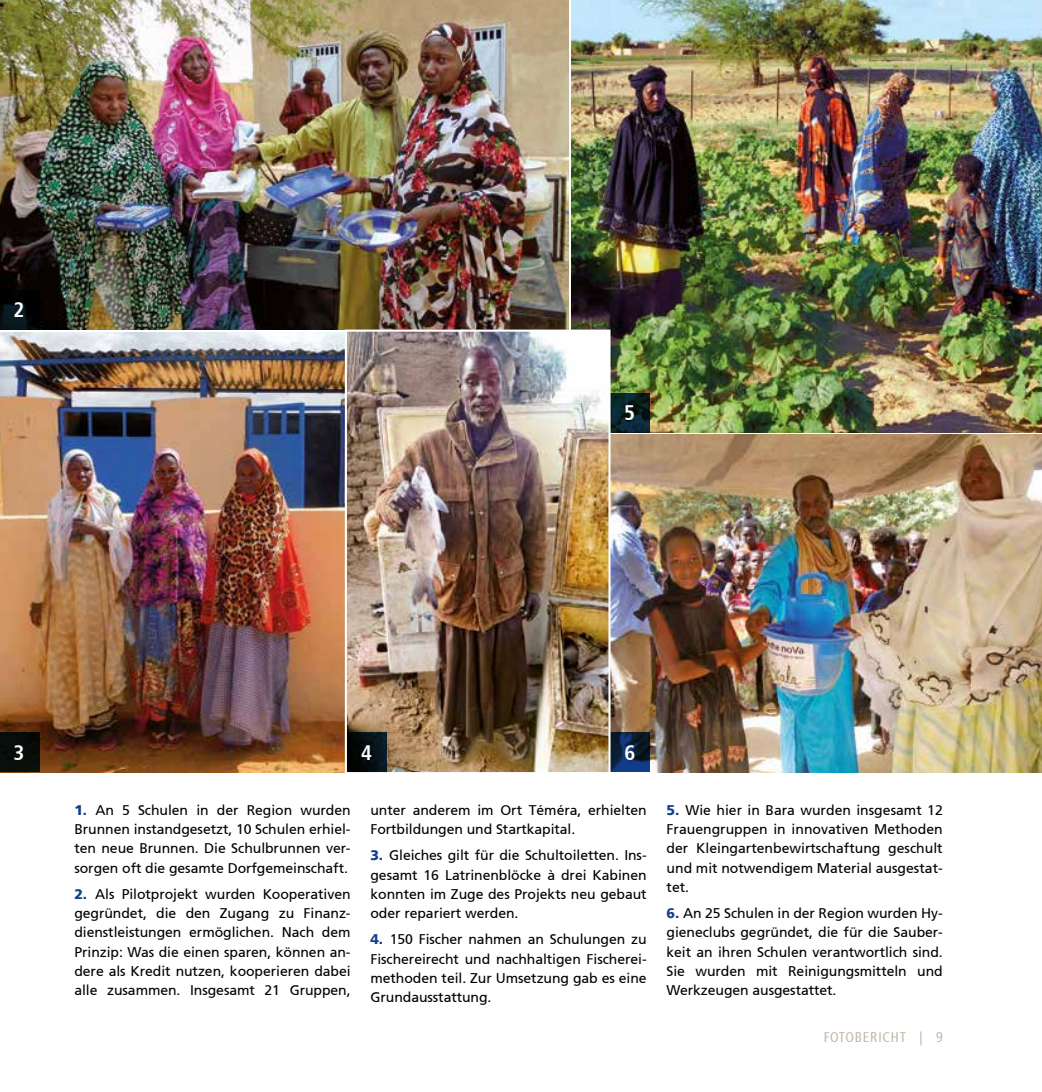
<style>
.page{position:relative;width:1042px;height:1092px;background:#fff}
.page>*{position:absolute;margin:0;border:0;box-sizing:border-box;transform-origin:0 0}
.t1{font:700 condensed 21px "Frutiger 67";color:#fff}
.t2{font:14px/19.2px "Frutiger 55 Roman";letter-spacing:-.005em;color:#000;text-align:justify}
.t3{font:condensed 14px "Frutiger 57";letter-spacing:.06em;color:#c0b8a8}
.s1{font-family:"Frutiger 75";font-weight:900;color:#123d8a}
</style>
<div class="page">
<img style="left:0;top:332px;width:345px;height:440px">
<hr style="left:0;top:1052px;width:1px;height:39px;background:#123d8a">
<img style="left:0;top:0;width:569px;height:329px">
<img style="left:571px;top:0;width:471px;height:432px">
<img style="left:610px;top:435px;width:432px;height:337px">
<svg style="left:0;top:290px;width:40px;height:39px;background:#030a0d"></svg>
<svg style="left:610px;top:392px;width:40px;height:40px;background:#10282c"></svg>
<svg style="left:610px;top:732px;width:40px;height:39px;background:#0f294f"></svg>
<div style="left:0;top:732px;width:40px;height:40px;background:#080e0a"></div>
<img style="left:348px;top:332px;width:259px;height:439px">
<div style="left:345px;top:329px;width:265px;height:445px;border:2px solid #fff"></div>
<svg style="left:347px;top:732px;width:40px;height:40px;background:#050e11"></svg>
<h1 class="t1" style="left:14px;top:297px;width:12px">2</h1>
<h1 class="t1" style="left:624px;top:400px;width:12px">5</h1>
<h1 class="t1" style="left:14px;top:740px;width:12px">3</h1>
<h1 class="t1" style="left:624px;top:739px;width:12px">6</h1>
<h1 class="t1" style="left:361px;top:740px;width:12px">4</h1>
<p class="t2" style="left:74px;top:800px;width:278px"><span class="s1">1.</span> An 5 Schulen in der Region wurden Brunnen instandgesetzt, 10 Schulen erhiel&shy;ten neue Brunnen. Die Schulbrunnen ver&shy;sorgen oft die gesamte Dorfgemeinschaft.</p>
<p class="t2" style="left:74px;top:884px;width:278px"><span class="s1">2.</span> Als Pilotprojekt wurden Kooperativen gegründet, die den Zugang zu Finanz&shy;dienstleistungen ermöglichen. Nach dem Prinzip: Was die einen sparen, können an&shy;dere als Kredit nutzen, kooperieren dabei alle zusammen. Insgesamt 21 Gruppen,</p>
<p class="t2" style="left:370px;top:800px;width:278px">unter anderem im Ort Téméra, erhielten<br>Fortbildungen und Startkapital.</p>
<p class="t2" style="left:370px;top:845px;width:278px"><span class="s1">3.</span> Gleiches gilt für die Schultoiletten. Ins&shy;gesamt 16 Latrinenblöcke à drei Kabinen konnten im Zuge des Projekts neu gebaut oder repariert werden.</p>
<p class="t2" style="left:370px;top:929px;width:278px"><span class="s1">4.</span> 150 Fischer nahmen an Schulungen zu Fischereirecht und nachhaltigen Fischerei&shy;methoden teil. Zur Umsetzung gab es eine Grundausstattung.</p>
<p class="t2" style="left:666px;top:800px;width:278px"><span class="s1">5.</span> Wie hier in Bara wurden insgesamt 12<br>Frauengruppen in innovativen Methoden der Kleingartenbewirtschaftung geschult und mit notwendigem Material ausgestat&shy;tet.</p>
<p class="t2" style="left:666px;top:903px;width:278px"><span class="s1">6.</span> An 25 Schulen in der Region wurden Hy&shy;gieneclubs gegründet, die für die Sauber&shy;keit an ihren Schulen verantwortlich sind.<br>Sie wurden mit Reinigungsmitteln und Werkzeugen ausgestattet.</p>
<p class="t3" style="left:823px;top:1028px;width:121px">FOTOBERICHT | 9</p>
</div>
